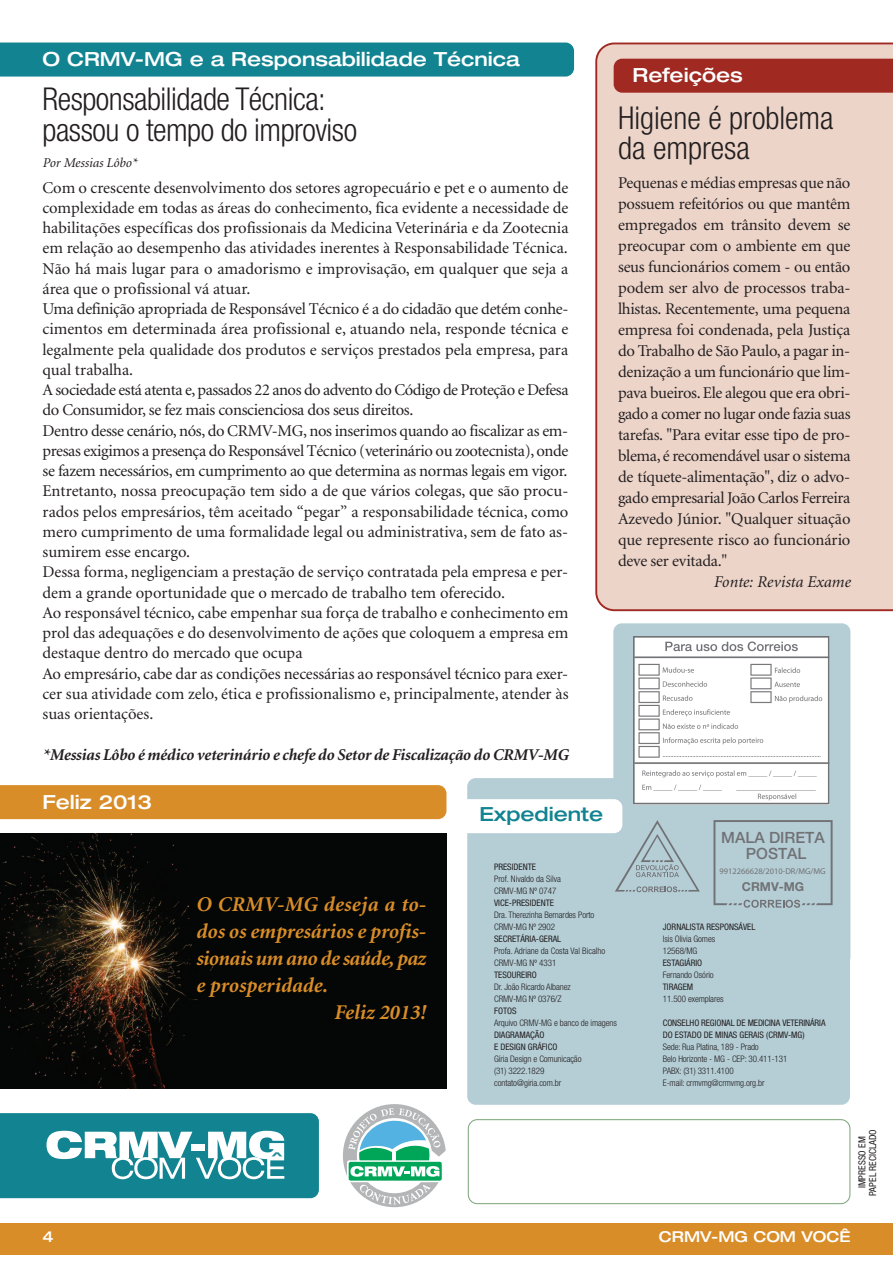
<style>
.page{position:relative;width:893px;height:1276px;background:#fff}
.page>*{position:absolute;margin:0;border:0;box-sizing:border-box;transform-origin:0 0}
.t1{font:300 condensed 31.5px/31.5px "Helvetica Neue";letter-spacing:-.015em;color:#231f20}
.t2{font:italic 700 21px "Minion";letter-spacing:-.005em;color:#d98d28}
.t3{font:italic 700 21px "Minion";letter-spacing:-.03em;color:#d98d28}
.t4{font:500 expanded 19.5px "Helvetica Neue";color:#fff}
.t5{font:500 expanded 19.5px "Helvetica Neue";color:#128391}
.t6{font:16.5px/20.2px "Minion";color:#231f20}
.t7{font:italic 700 16.5px "Minion";letter-spacing:-.015em;color:#231f20}
.t8{font:italic 16.5px "Minion";color:#231f20}
.t9{font:500 15.6px "Helvetica Neue";color:#717275}
.t10{font:500 expanded 15px "Helvetica Neue";color:#fff}
.t11{font:italic 13.5px "Minion";color:#231f20}
.t12{font:700 12.3px "Helvetica Neue";color:#717275}
.t13{font:condensed 9.75px/10.5px "Helvetica Neue";color:#231f20;text-align:center}
.t14{font:300 condensed 9px/12px "Helvetica Neue";letter-spacing:-.01em;color:#231f20}
.t15{font:condensed 9px/12px "Helvetica Neue";color:#231f20}
.t16{font:8.4px "Myriad";color:#717275}
</style>
<div class="page">
<div style="left:0;top:1222px;width:893px;height:32px;background:#d98d28"></div>
<svg style="left:0;top:1113px;width:319px;height:85px"></svg>
<svg style="left:468px;top:1119px;width:382px;height:85px"></svg>
<svg style="left:343px;top:1104px;width:103px;height:103px"></svg>
<div style="left:0;top:43px;width:574px;height:34px;background:#128391"></div>
<div style="left:595px;top:43px;width:298px;height:568px;background:#ecd4c9"></div>
<div style="left:614px;top:59px;width:279px;height:34px;background:#a02921"></div>
<div style="left:467px;top:778px;width:383px;height:326px;background:#b5ced6;border-radius:9px"></div>
<div style="left:613px;top:623px;width:237px;height:342px;background:#b5ced6;border-radius:9px"></div>
<svg style="left:615px;top:820px;width:85px;height:72px"></svg>
<svg style="left:713px;top:820px;width:120px;height:87px"></svg>
<div style="left:458px;top:799px;width:164px;height:34px;background:#fff;border-radius:9px"></div>
<img style="left:634px;top:636px;width:196px;height:169px">
<div style="left:0;top:785px;width:446px;height:34px;background:#d98d28"></div>
<img style="left:0;top:833px;width:446px;height:255px">
<p class="t4" style="left:43px;top:52px;width:479px">O CRMV-MG e a Responsabilidade Técnica</p>
<h1 class="t1" style="left:43px;top:86px;width:316px">Responsabilidade Técnica: passou o tempo do improviso</h1>
<p class="t11" style="left:43px;top:157px;width:96px">Por Messias Lôbo*</p>
<p class="t6" style="left:43px;top:178px;width:527px">Com o crescente desenvolvimento dos setores agropecuário e pet e o aumento de complexidade em todas as áreas do conhecimento, fica evidente a necessidade de habilitações específicas dos profissionais da Medicina Veterinária e da Zootecnia em relação ao desempenho das atividades inerentes à Responsabilidade Técnica.<br>Não há mais lugar para o amadorismo e improvisação, em qualquer que seja a área que o profissional vá atuar.<br>Uma definição apropriada de Responsável Técnico é a do cidadão que detém conhe&shy;cimentos em determinada área profissional e, atuando nela, responde técnica e legalmente pela qualidade dos produtos e serviços prestados pela empresa, para qual trabalha.<br>A sociedade está atenta e, passados 22 anos do advento do Código de Proteção e Defesa do Consumidor, se fez mais conscienciosa dos seus direitos.<br>Dentro desse cenário, nós, do CRMV-MG, nos inserimos quando ao fiscalizar as em&shy;presas exigimos a presença do Responsável Técnico (veterinário ou zootecnista), onde se fazem necessários, em cumprimento ao que determina as normas legais em vigor.<br>Entretanto, nossa preocupação tem sido a de que vários colegas, que são procu&shy;rados pelos empresários, têm aceitado “pegar” a responsabilidade técnica, como mero cumprimento de uma formalidade legal ou administrativa, sem de fato as&shy;sumirem esse encargo.<br>Dessa forma, negligenciam a prestação de serviço contratada pela empresa e per&shy;dem a grande oportunidade que o mercado de trabalho tem oferecido.<br>Ao responsável técnico, cabe empenhar sua força de trabalho e conhecimento em prol das adequações e do desenvolvimento de ações que coloquem a empresa em destaque dentro do mercado que ocupa<br>Ao empresário, cabe dar as condições necessárias ao responsável técnico para exer&shy;cer sua atividade com zelo, ética e profissionalismo e, principalmente, atender às suas orientações.</p>
<p class="t7" style="left:43px;top:748px;width:527px">*Messias Lôbo é médico veterinário e chefe do Setor de Fiscalização do CRMV-MG</p>
<p class="t4" style="left:43px;top:794px;width:111px">Feliz 2013</p>
<p class="t5" style="left:479px;top:807px;width:125px">Expediente</p>
<p class="t4" style="left:632px;top:68px;width:112px">Refeições</p>
<h1 class="t1" style="left:618px;top:106px;width:217px;line-height:30px">Higiene é problema da empresa</h1>
<p class="t6" style="left:618px;top:173px;width:234px;line-height:21px;text-align:justify">Pequenas e médias empresas que não possuem refeitórios ou que mantêm empregados em trânsito devem se preocupar com o ambiente em que seus funcionários comem - ou então podem ser alvo de processos traba&shy;lhistas. Recentemente, uma pequena empresa foi condenada, pela Justiça do Trabalho de São Paulo, a pagar in&shy;denização a um funcionário que lim&shy;pava bueiros. Ele alegou que era obri&shy;gado a comer no lugar onde fazia suas tarefas. "Para evitar esse tipo de pro&shy;blema, é recomendável usar o sistema de tíquete-alimentação", diz o advo&shy;gado empresarial João Carlos Ferreira Azevedo Júnior. "Qualquer situação que represente risco ao funcionário deve ser evitada."</p>
<p class="t8" style="left:713px;top:575px;width:138px">Fonte: Revista Exame</p>
<p class="t2" style="left:196px;top:896px;width:231px">O CRMV-MG deseja a to-</p>
<p class="t2" style="left:196px;top:923px;width:231px">dos os empresários e profis-</p>
<p class="t3" style="left:196px;top:950px;width:231px">sionais um ano de saúde, paz</p>
<p class="t2" style="left:196px;top:977px;width:133px">e prosperidade.</p>
<p class="t2" style="left:334px;top:1004px;width:93px">Feliz 2013!</p>
<p class="t15" style="left:494px;top:862px;width:43px">PRESIDENTE</p>
<p class="t14" style="left:494px;top:874px;width:68px">Prof. Nivaldo da Silva<br>CRMV-MG Nº 0747</p>
<p class="t15" style="left:494px;top:898px;width:61px">VICE-PRESIDENTE</p>
<p class="t14" style="left:494px;top:910px;width:102px">Dra. Therezinha Bernardes Porto<br>CRMV-MG Nº 2902</p>
<p class="t15" style="left:494px;top:934px;width:69px">SECRETÁRIA-GERAL</p>
<p class="t14" style="left:494px;top:946px;width:113px">Profa. Adriane da Costa Val Bicalho<br>CRMV-MG Nº 4331</p>
<p class="t15" style="left:494px;top:970px;width:44px">TESOUREIRO</p>
<p class="t14" style="left:494px;top:982px;width:78px">Dr. João Ricardo Albanez<br>CRMV-MG Nº 0376/Z</p>
<p class="t15" style="left:494px;top:1006px;width:24px">FOTOS</p>
<p class="t14" style="left:494px;top:1018px;width:124px">Arquivo CRMV-MG e banco de imagens</p>
<p class="t15" style="left:494px;top:1030px;width:65px">DIAGRAMAÇÃO<br>E DESIGN GRÁFICO</p>
<p class="t14" style="left:494px;top:1054px;width:89px">Gíria Design e Comunicação (31) 3222.1829 contato@giria.com.br</p>
<p class="t9" style="left:721px;top:831px;width:105px">MALA DIRETA</p>
<p class="t16" style="left:719px;top:868px;width:108px">9912266628/2010-DR/MG/MG</p>
<p class="t9" style="left:746px;top:848px;width:62px">POSTAL</p>
<p class="t12" style="left:742px;top:882px;width:64px">CRMV-MG</p>
<p class="t15" style="left:663px;top:922px;width:94px">JORNALISTA RESPONSÁVEL</p>
<p class="t14" style="left:663px;top:934px;width:54px">Isis Olivia Gomes<br>12568/MG</p>
<p class="t15" style="left:663px;top:958px;width:41px">ESTAGIÁRIO</p>
<p class="t14" style="left:663px;top:970px;width:52px">Fernando Osório</p>
<p class="t15" style="left:663px;top:982px;width:32px">TIRAGEM</p>
<p class="t14" style="left:663px;top:994px;width:62px">11.500 exemplares</p>
<p class="t15" style="left:663px;top:1018px;width:164px">CONSELHO REGIONAL DE MEDICINA VETERINÁRIA<br>DO ESTADO DE MINAS GERAIS (CRMV-MG)</p>
<p class="t14" style="left:663px;top:1042px;width:126px">Sede: Rua Platina, 189 - Prado<br>Belo Horizonte - MG - CEP: 30.411-131<br>PABX: (31) 3311.4100<br>E-mail: crmvmg@crmvmg.org.br</p>
<p class="t13" style="left:858px;top:1195px;width:68px;rotate:-90deg">IMPRESSO EM<br>PAPEL RECICLADO</p>
<p class="t10" style="left:43px;top:1231px;width:13px">4</p>
<p class="t10" style="left:659px;top:1231px;width:193px">CRMV-MG COM VOCÊ</p>
</div>
